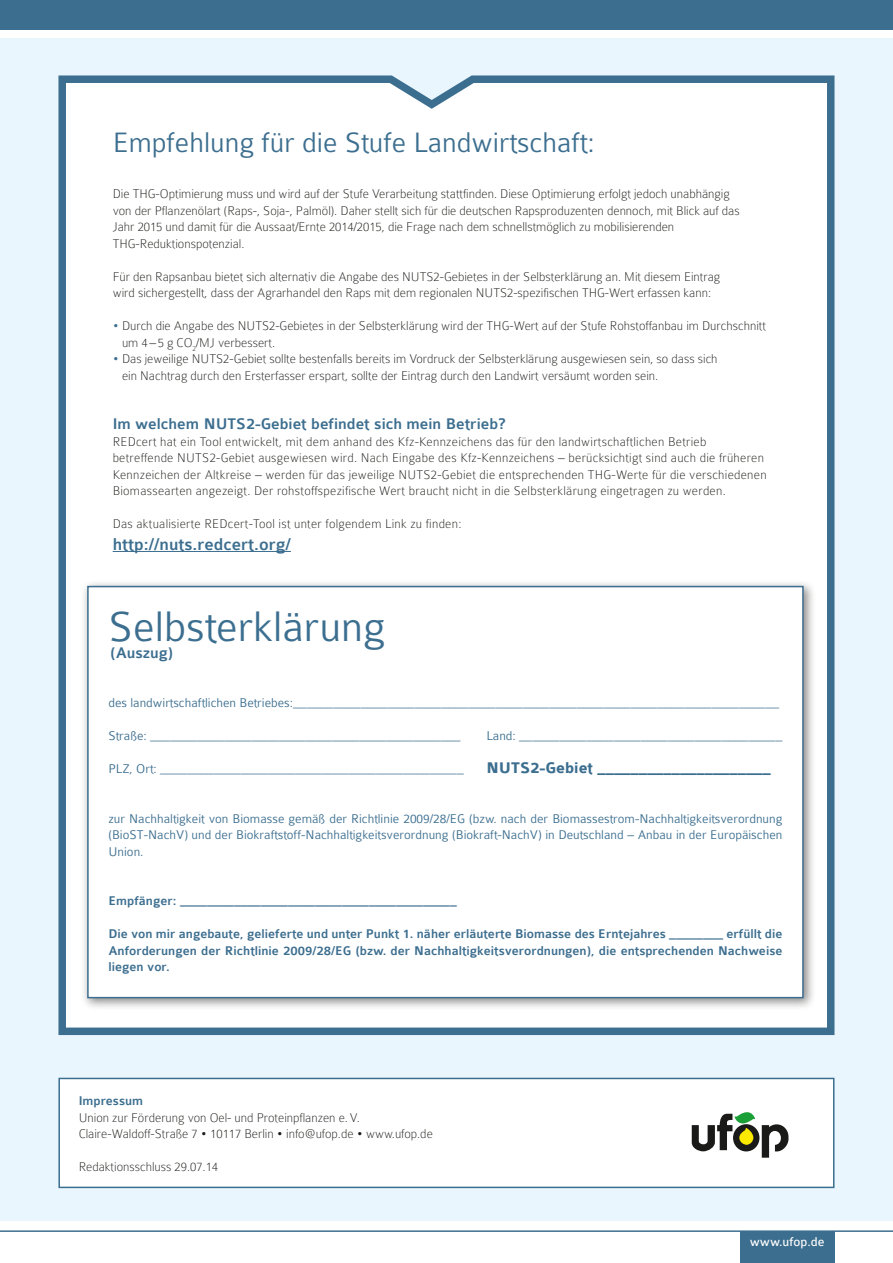
<style>
.page{position:relative;width:893px;height:1263px;background:#fff}
.page>*{position:absolute;margin:0;border:0;box-sizing:border-box;transform-origin:0 0}
.t1{font:300 45px "Colaborate";color:#3c6e8f}
.t2{font:300 30px "Colaborate";color:#3c6e8f}
.t3{font:500 18px "Colaborate";color:#3c6e8f}
.t4{font:500 16.5px "Colaborate";color:#3c6e8f}
.t5{font:700 16.5px "Colaborate";color:#3c6e8f}
.t6{font:100 13.5px/16.5px "Colaborate";color:#1a1a18}
.t7{font:300 13.5px/16.5px "Colaborate";color:#3c6e8f;text-align:justify}
.t8{font:100 13.5px/16.5px "Colaborate";letter-spacing:.02em;color:#1a1a18}
.t9{font:500 13.5px/16.5px "Colaborate";color:#3c6e8f;text-align:justify}
.t10{font:13.5px "Colaborate";color:#fff}
.s1{color:#3c6e8f}
</style>
<div class="page">
<div style="left:0;top:38px;width:893px;height:1183px;background:#eaf6fe"></div>
<div style="left:58px;top:75px;width:777px;height:961px;background:#fff"></div>
<hr style="left:113px;top:551px;width:178px;height:1px;background:#3c6e8f">
<div style="left:81px;top:580px;width:735px;height:430px;background:#1a1a18;opacity:.5"></div>
<div style="left:87px;top:586px;width:717px;height:412px;background:#fff;border:2px solid #3c6e8f"></div>
<div style="left:0;top:0;width:893px;height:30px;background:#3c6e8f"></div>
<hr style="left:0;top:1230px;width:893px;height:2px;background:#3c6e8f">
<div style="left:740px;top:1231px;width:94px;height:32px;background:#3c6e8f"></div>
<div style="left:58px;top:1078px;width:776px;height:110px;background:#fff;border:2px solid #3c6e8f"></div>
<div style="left:733px;top:1124px;width:26px;height:27px;background:#1a1a18;border-radius:50%"></div>
<svg style="left:762px;top:1124px;width:26px;height:34px"></svg>
<svg style="left:692px;top:1112px;width:63px;height:39px"></svg>
<h2 class="t2" style="left:113px;top:126px;width:484px">Empfehlung für die Stufe Landwirtschaft:</h2>
<p class="t6" style="left:113px;top:185px;width:628px">Die THG-Optimierung muss und wird auf der Stufe Verarbeitung stattfinden. Diese Optimierung erfolgt jedoch unabhängig von der Pflanzenölart (Raps-, Soja-, Palmöl). Daher stellt sich für die deutschen Rapsproduzenten dennoch, mit Blick auf das Jahr 2015 und damit für die Aussaat/Ernte 2014/2015, die Frage nach dem schnellstmöglich zu mobilisierenden THG-Reduktionspotenzial.</p>
<p class="t6" style="left:113px;top:268px;width:609px">Für den Rapsanbau bietet sich alternativ die Angabe des NUTS2-Gebietes in der Selbsterklärung an. Mit diesem Eintrag wird sichergestellt, dass der Agrarhandel den Raps mit dem regionalen NUTS2-spezifischen THG-Wert erfassen kann:</p>
<p class="t6" style="left:122px;top:317px;width:645px;text-indent:-9px"><span class="s1">•</span> Durch die Angabe des NUTS2-Gebietes in der Selbsterklärung wird der THG-Wert auf der Stufe Rohstoffanbau im Durchschnitt um 4–5 g CO<sub>2</sub>/MJ verbessert.</p>
<p class="t6" style="left:122px;top:350px;width:597px;text-indent:-9px"><span class="s1">•</span> Das jeweilige NUTS2-Gebiet sollte bestenfalls bereits im Vordruck der Selbsterklärung ausgewiesen sein, so dass sich ein Nachtrag durch den Ersterfasser erspart, sollte der Eintrag durch den Landwirt versäumt worden sein.</p>
<p class="t4" style="left:113px;top:415px;width:395px">Im welchem NUTS2-Gebiet befindet sich mein Betrieb?</p>
<p class="t8" style="left:113px;top:433px;width:655px">REDcert hat ein Tool entwickelt, mit dem anhand des Kfz-Kennzeichens das für den landwirtschaftlichen Betrieb betreffende NUTS2-Gebiet ausgewiesen wird. Nach Eingabe des Kfz-Kennzeichens – berücksichtigt sind auch die früheren Kennzeichen der Altkreise – werden für das jeweilige NUTS2-Gebiet die entsprechenden THG-Werte für die verschiedenen Biomassearten angezeigt. Der rohstoffspezifische Wert braucht nicht in die Selbsterklärung eingetragen zu werden.</p>
<p class="t8" style="left:113px;top:515px;width:350px">Das aktualisierte REDcert-Tool ist unter folgendem Link zu finden:</p>
<h3 class="t3" style="left:113px;top:535px;width:180px">http://nuts.redcert.org/</h3>
<h1 class="t1" style="left:108px;top:603px;width:278px">Selbsterklärung</h1>
<p class="t4" style="left:111px;top:644px;width:64px">(Auszug)</p>
<p class="t7" style="left:108px;top:695px;width:672px">des landwirtschaftlichen Betriebes:________________________________________________________________________</p>
<p class="t7" style="left:108px;top:728px;width:354px">Straße: ______________________________________________</p>
<p class="t7" style="left:486px;top:728px;width:297px">Land: _______________________________________</p>
<p class="t7" style="left:108px;top:761px;width:357px">PLZ, Ort: _____________________________________________</p>
<p class="t5" style="left:486px;top:759px;width:286px">NUTS2-Gebiet _____________________</p>
<p class="t7" style="left:108px;top:810px;width:675px">zur Nachhaltigkeit von Biomasse gemäß der Richtlinie 2009/28/EG (bzw. nach der Biomassestrom-Nachhaltigkeitsverordnung (BioST-NachV) und der Biokraftstoff-Nachhaltigkeitsverordnung (Biokraft-NachV) in Deutschland – Anbau in der Europäischen Union.</p>
<p class="t9" style="left:108px;top:893px;width:350px">Empfänger: _________________________________________</p>
<p class="t9" style="left:108px;top:926px;width:675px">Die von mir angebaute, gelieferte und unter Punkt 1. näher erläuterte Biomasse des Erntejahres ________ erfüllt die Anforderungen der Richtlinie 2009/28/EG (bzw. der Nachhaltigkeitsverordnungen), die entsprechenden Nachweise liegen vor.</p>
<p class="t9" style="left:79px;top:1093px;width:66px">Impressum</p>
<p class="t6" style="left:79px;top:1109px;width:356px">Union zur Förderung von Oel- und Proteinpflanzen e.V.<br>Claire-Waldoff-Straße 7 • 10117 Berlin • info@ufop.de • www.ufop.de</p>
<p class="t6" style="left:79px;top:1159px;width:141px">Redaktionsschluss 29.07.14</p>
<p class="t10" style="left:750px;top:1235px;width:76px">www.ufop.de</p>
</div>
